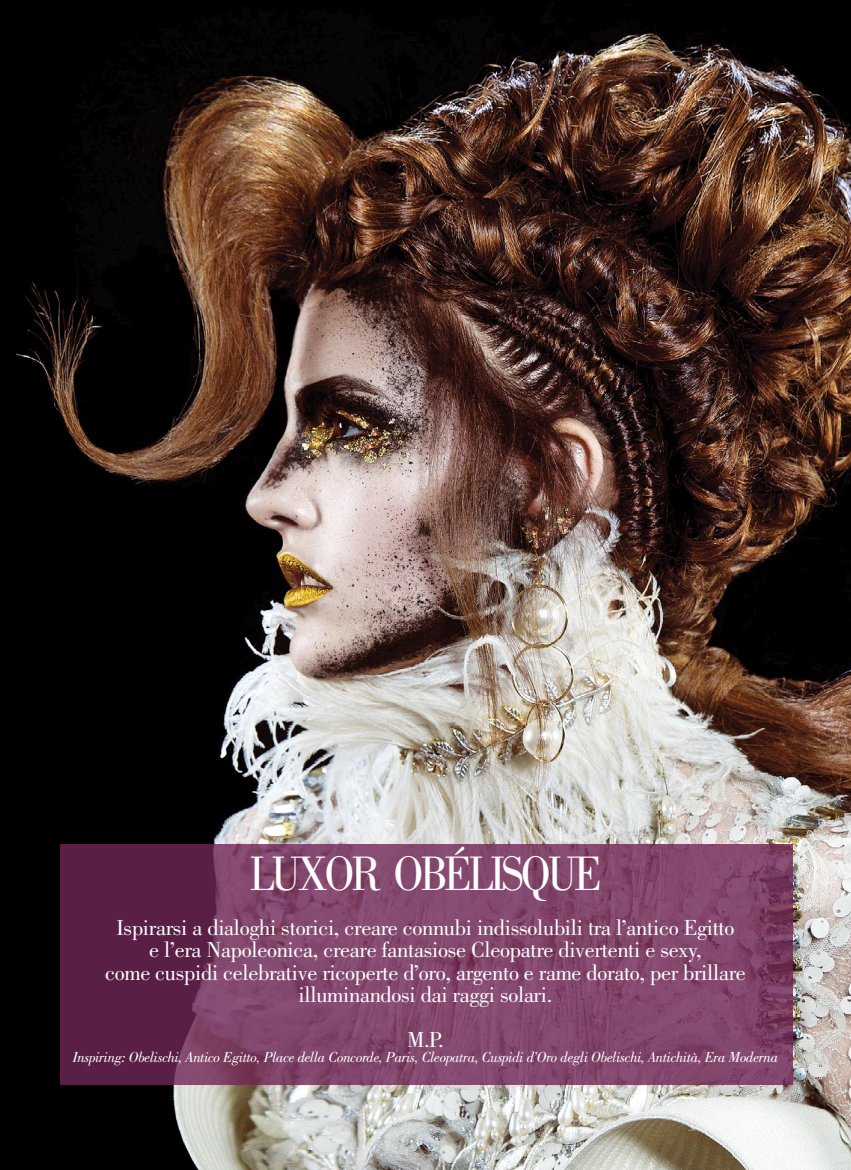
<style>
.page{position:relative;width:851px;height:1170px;background:#fff}
.page>*{position:absolute;margin:0;border:0;box-sizing:border-box;transform-origin:0 0}
.t1{font:50px "Bodoni Std";letter-spacing:-.075em;color:#fff;scale:.9 1}
.t2{font:22.5px/22.5px "Bodoni Std";letter-spacing:-.015em;color:#fff;text-align:center}
.t3{font:italic 15px "Bodoni Std";letter-spacing:-.025em;color:#fff}
</style>
<div class="page">
<img style="left:0;top:0;width:850px;height:1169px">
<img style="left:60px;top:844px;width:732px;height:240px">
<h1 class="t1" style="left:249px;top:853px;width:393px">LUXOR OBÉLISQUE</h1>
<p class="t2" style="left:105px;top:917px;width:642px">Ispirarsi a dialoghi storici, creare connubi indissolubili tra l’antico Egitto<br>e l’era Napoleonica, creare fantasiose Cleopatre divertenti e sexy,<br>come cuspidi celebrative ricoperte d’oro, argento e rame dorato, per brillare illuminandosi dai raggi solari.</p>
<p class="t2" style="left:407px;top:1030px;width:38px">M.P.</p>
<p class="t3" style="left:73px;top:1051px;width:706px">Inspiring: Obelischi, Antico Egitto, Place della Concorde, Paris, Cleopatra, Cuspidi d’Oro degli Obelischi, Antichità, Era Moderna</p>
</div>
